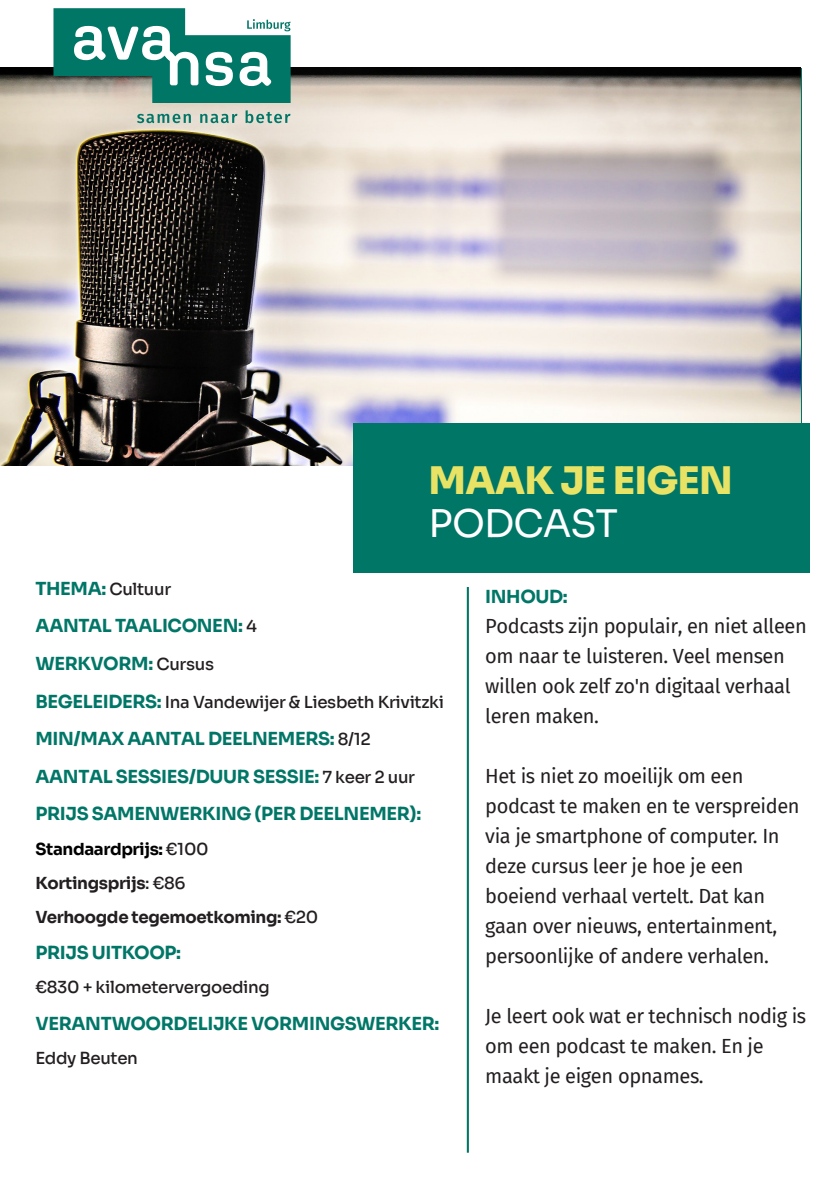
<style>
.page{position:relative;width:840px;height:1191px;background:#fff}
.page>*{position:absolute;margin:0;border:0;box-sizing:border-box;transform-origin:0 0}
.Cover_Big_Header{font:800 38px "Sora";letter-spacing:-.02em;color:#e9e365}
.Cover_Big_Header-2{font:38px "Sora";letter-spacing:-.025em;color:#fff}
.Magazine_Title{font:20px/30px "Fira Sans";letter-spacing:-.02em;color:#231f20}
.Cover_Big_Header-3{font:700 18px/37.4px "Sora";letter-spacing:-.02em;color:#007667}
.Magazine_Title-2{font:700 18px "Sora";letter-spacing:-.02em;color:#007667}
.Cover_Big_Header-4{font:500 16.6px "Sora";letter-spacing:-.02em;color:#231f20}
.Cover_Big_Header-5{font:700 16.6px/34px "Sora";letter-spacing:-.02em;color:#231f20}
.s1{font-weight:700;font-size:18px;color:#007667}
.s2{font-weight:500;font-size:16.6px;color:#231f20}
.s3{color:#000}
.s4{font-weight:500}
</style>
<div class="page">
<img style="left:0;top:68px;width:800px;height:397px">
<div style="left:353px;top:423px;width:456px;height:150px;background:#007667"></div>
<svg style="left:137px;top:114px;width:54px;height:9px"></svg>
<svg style="left:200px;top:114px;width:37px;height:9px"></svg>
<svg style="left:245px;top:110px;width:45px;height:13px"></svg>
<svg style="left:53px;top:8px;width:237px;height:95px"></svg>
<hr style="left:466px;top:587px;width:2px;height:565px;background:#007667">
<p class="Cover_Big_Header" style="left:428px;top:449px;width:306px">MAAK JE EIGEN</p>
<p class="Cover_Big_Header-2" style="left:428px;top:492px;width:191px">PODCAST</p>
<p class="Cover_Big_Header-4" style="left:35px;top:575px;width:137px"><span class="s1">THEMA:</span> Cultuur</p>
<p class="Cover_Big_Header-3" style="left:35px;top:605px;width:223px">AANTAL TAALICONEN: <span class="s2">4<br></span>WERKVORM: <span class="s2">Cursus</span></p>
<p class="Cover_Big_Header-4" style="left:35px;top:688px;width:410px"><span class="s1">BEGELEIDERS:</span> Ina Vandewijer &amp; Liesbeth Krivitzki</p>
<p class="Cover_Big_Header-3" style="left:35px;top:718px;width:387px">MIN/MAX AANTAL DEELNEMERS: <span class="s2">8/12<br></span>AANTAL SESSIES/DUUR SESSIE: <span class="s2">7 keer 2 uur<br></span>PRIJS SAMENWERKING (PER DEELNEMER):</p>
<p class="Cover_Big_Header-5" style="left:35px;top:830px;width:284px"><span class="s3">Standaardprijs:</span> <span class="s4">€100<br></span>Kortingsprijs<span class="s4">: €86<br></span>Verhoogde tegemoetkoming: <span class="s4">€20</span></p>
<p class="Cover_Big_Header-3" style="left:35px;top:932px;width:147px">PRIJS UITKOOP:</p>
<p class="Cover_Big_Header-4" style="left:35px;top:973px;width:236px">€830 + kilometervergoeding</p>
<p class="Cover_Big_Header-3" style="left:35px;top:1002px;width:405px">VERANTWOORDELIJKE VORMINGSWERKER:</p>
<p class="Cover_Big_Header-4" style="left:35px;top:1044px;width:104px">Eddy Beuten</p>
<p class="Magazine_Title-2" style="left:485px;top:582px;width:84px">INHOUD:</p>
<p class="Magazine_Title" style="left:485px;top:610px;width:323px">Podcasts zijn populair, en niet alleen om naar te luisteren. Veel mensen willen ook zelf zo'n digitaal verhaal leren maken.</p>
<p class="Magazine_Title" style="left:485px;top:760px;width:316px">Het is niet zo moeilijk om een podcast te maken en te verspreiden via je smartphone of computer. In deze cursus leer je hoe je een boeiend verhaal vertelt. Dat kan gaan over nieuws, entertainment, persoonlijke of andere verhalen.</p>
<p class="Magazine_Title" style="left:485px;top:1000px;width:322px">Je leert ook wat er technisch nodig is om een podcast te maken. En je maakt je eigen opnames.</p>
</div>
